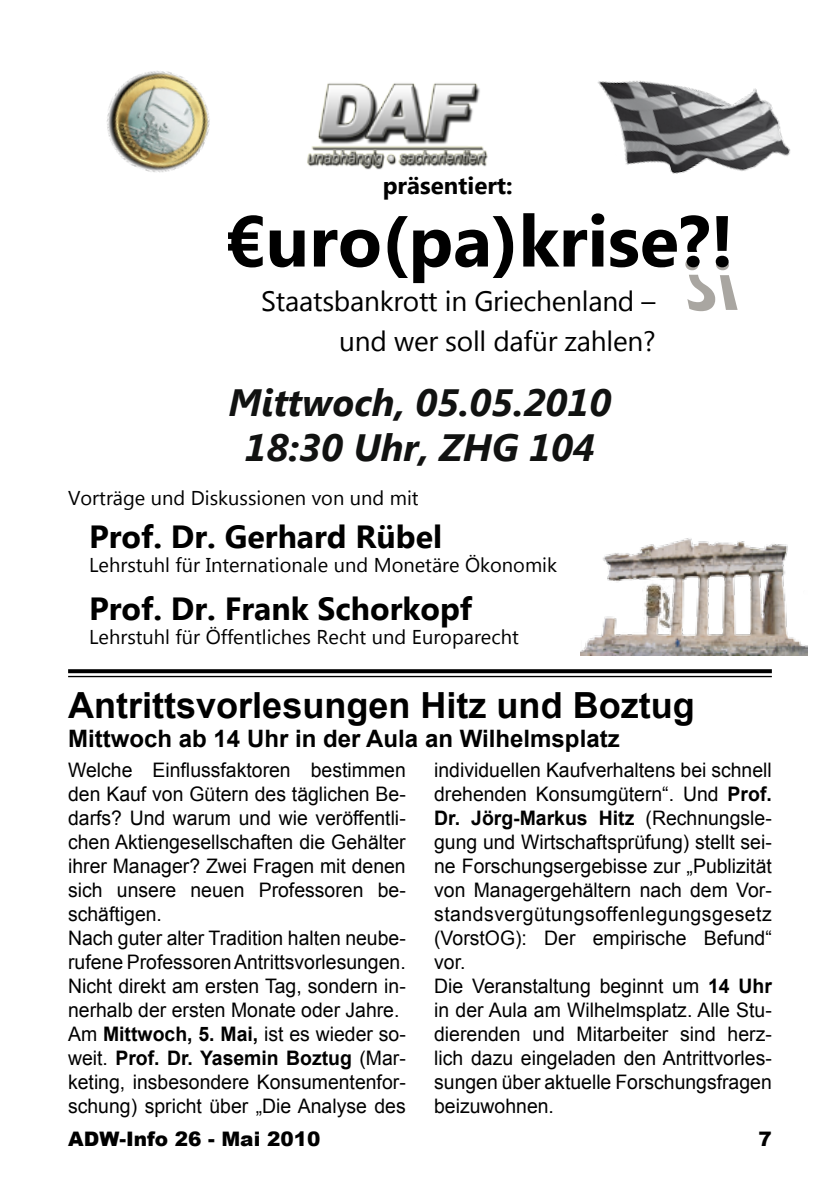
<style>
.page{position:relative;width:840px;height:1191px;background:#fff}
.page>*{position:absolute;margin:0;border:0;box-sizing:border-box;transform-origin:0 0}
.t1{font:700 72px "Segoe UI";color:#000}
.t2{font:italic 700 38px/45.6px "Segoe UI";color:#111211;text-align:center}
.t3{font:700 36px "Arial";color:#000}
.t4{font:700 32px "Segoe UI";color:#000}
.t5{font:28px/40px "Segoe UI";letter-spacing:-.01em;color:#000;text-align:right}
.t6{font:700 24px "Arial";color:#000}
.t7{font:700 24px "Segoe UI";color:#000}
.t8{font:20px/24px "Arial";color:#000}
.t9{font:20px "Segoe UI";color:#000}
.t10{font:900 20px "Arial";color:#000}
.s1{font-style:italic;color:#a9a6a1}
.s2{font-weight:700}
</style>
<div class="page">
<svg style="left:68px;top:669px;width:703px;height:4px;background:#0d0d0d"></svg>
<hr style="left:68px;top:676px;width:703px;height:1px;background:#000">
<img style="left:597px;top:81px;width:194px;height:93px">
<img style="left:106px;top:71px;width:104px;height:102px">
<img style="left:580px;top:538px;width:226px;height:117px">
<img style="left:642px;top:574px;width:31px;height:57px">
<img style="left:307px;top:83px;width:181px;height:87px">
<svg style="left:379px;top:169px;width:109px;height:1px"></svg>
<p class="t7" style="left:382px;top:168px;width:131px">präsentiert:</p>
<h1 class="t1" style="left:224px;top:190px;width:514px">€uro(pa)krise<span class="s1">?!</span></h1>
<h3 class="t5" style="left:261px;top:279px;width:395px">Staatsbankrott in Griechenland – und wer soll dafür zahlen?</h3>
<h2 class="t2" style="left:228px;top:377px;width:384px">Mittwoch, 05.05.2010<br>18:30 Uhr, ZHG 104</h2>
<p class="t9" style="left:68px;top:484px;width:352px">Vorträge und Diskussionen von und mit</p>
<h3 class="t4" style="left:89px;top:514px;width:354px">Prof. Dr. Gerhard Rübel</h3>
<p class="t9" style="left:89px;top:551px;width:469px">Lehrstuhl für Internationale und Monetäre Ökonomik</p>
<h3 class="t4" style="left:89px;top:586px;width:384px">Prof. Dr. Frank Schorkopf</h3>
<p class="t9" style="left:89px;top:623px;width:431px">Lehrstuhl für Öffentliches Recht und Europarecht</p>
<h3 class="t3" style="left:68px;top:682px;width:628px">Antrittsvorlesungen Hitz und Boztug</h3>
<p class="t6" style="left:68px;top:722px;width:552px">Mittwoch ab 14 Uhr in der Aula an Wilhelmsplatz</p>
<p class="t8" style="left:68px;top:758px;width:339px">Welche Einflussfaktoren bestimmen den Kauf von Gütern des täglichen Be&shy;darfs? Und warum und wie veröffentli&shy;chen Aktiengesellschaften die Gehälter ihrer Manager? Zwei Fragen mit denen sich unsere neuen Professoren be&shy;schäftigen.<br>Nach guter alter Tradition halten neube&shy;rufene Professoren Antrittsvorlesungen.<br>Nicht direkt am ersten Tag, sondern in&shy;nerhalb der ersten Monate oder Jahre.<br>Am <span class="s2">Mittwoch, 5. Mai,</span> ist es wieder so&shy;weit. <span class="s2">Prof. Dr. Yasemin Boztug</span> (Mar&shy;keting, insbesondere Konsumentenfor&shy;schung) spricht über „Die Analyse des</p>
<p class="t8" style="left:434px;top:758px;width:339px">individuellen Kaufverhaltens bei schnell drehenden Konsumgütern“. Und <span class="s2">Prof.<br>Dr. Jörg-Markus Hitz</span> (Rechnungsle&shy;gung und Wirtschaftsprüfung) stellt sei&shy;ne Forschungsergebisse zur „Publizität von Managergehältern nach dem Vor&shy;standsvergütungsoffenlegungsgesetz (VorstOG): Der empirische Befund“ vor.<br>Die Veranstaltung beginnt um <span class="s2">14 Uhr </span>in der Aula am Wilhelmsplatz. Alle Stu&shy;dierenden und Mitarbeiter sind herz&shy;lich dazu eingeladen den Antrittvorles&shy;sungen über aktuelle Forschungsfragen beizuwohnen.</p>
<p class="t10" style="left:68px;top:1124px;width:254px">ADW-Info 26 - Mai 2010</p>
</div>
